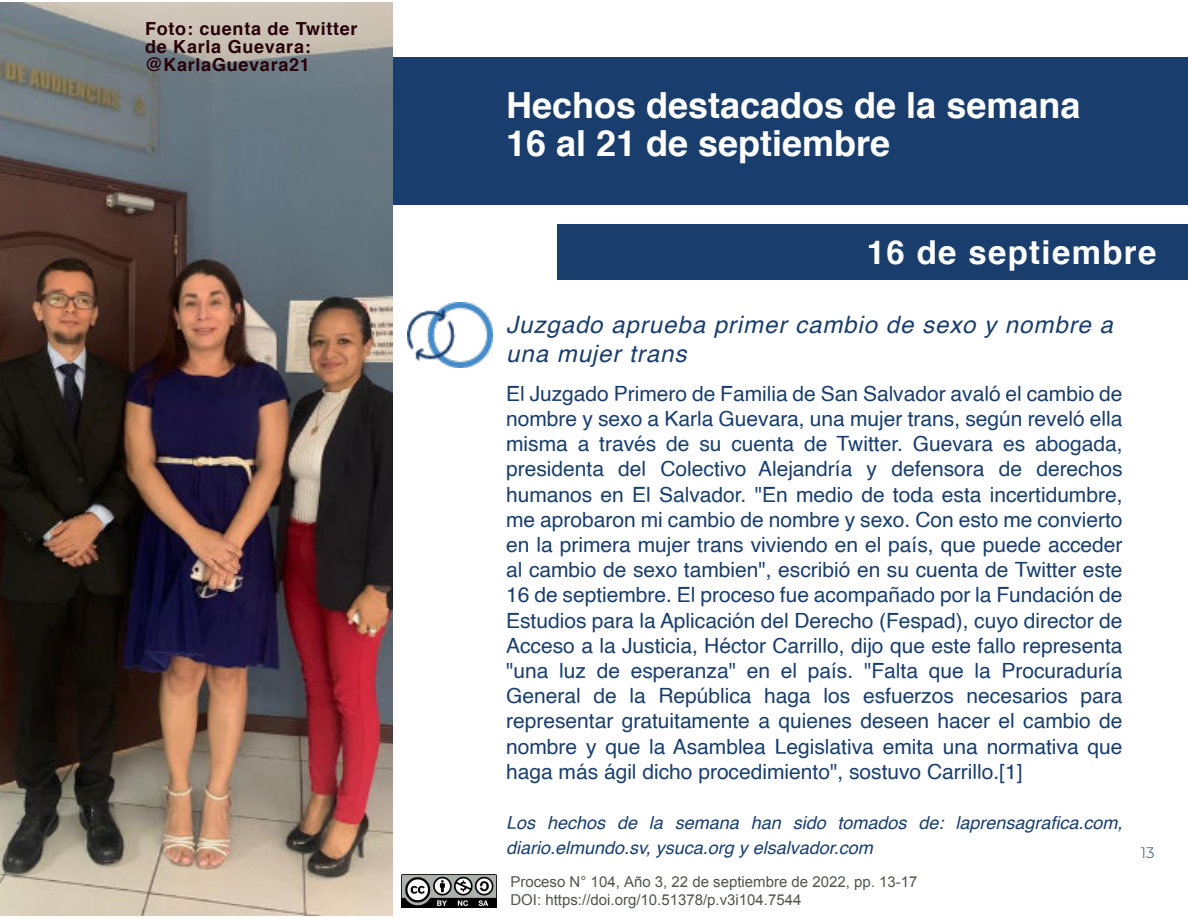
<style>
.page{position:relative;width:1188px;height:918px;background:#fff}
.page>*{position:absolute;margin:0;border:0;box-sizing:border-box;transform-origin:0 0}
.t1{font:700 36px/37.5px "Helvetica";color:#fff}
.t2{font:700 33px "Helvetica";letter-spacing:.04em;color:#fff}
.t3{font:italic 24px/28.8px "Helvetica";letter-spacing:.04em;color:#193e6d}
.t4{font:21px/25.2px "Helvetica";color:#193e6d;text-align:justify}
.t5{font:italic 18px/25.2px "Helvetica";color:#193e6d}
.t6{font:700 18px/18px "Helvetica";letter-spacing:.04em;color:#270009}
.t7{font:15px/18px "Arial";color:#4e564f}
.t8{font:300 15px "Montserrat";color:#193e6d}
</style>
<div class="page">
<div style="left:393px;top:58px;width:795px;height:146px;background:#193e6d"></div>
<div style="left:557px;top:225px;width:631px;height:54px;background:#193e6d"></div>
<img style="left:408px;top:303px;width:85px;height:64px">
<img style="left:0;top:3px;width:393px;height:912px">
<img style="left:402px;top:874px;width:95px;height:33px">
<p class="t6" style="left:145px;top:21px;width:214px">Foto: cuenta de Twitter de Karla Guevara: @KarlaGuevara21</p>
<h1 class="t1" style="left:506px;top:89px;width:576px">Hechos destacados de la semana<br>16 al 21 de septiembre</h1>
<h2 class="t2" style="left:867px;top:239px;width:291px">16 de septiembre</h2>
<p class="t3" style="left:506px;top:312px;width:608px">Juzgado aprueba primer cambio de sexo y nombre a una mujer trans</p>
<p class="t4" style="left:506px;top:382px;width:618px">El Juzgado Primero de Familia de San Salvador avaló el cambio de nombre y sexo a Karla Guevara, una mujer trans, según reveló ella misma a través de su cuenta de Twitter. Guevara es abogada, presidenta del Colectivo Alejandría y defensora de derechos humanos en El Salvador. "En medio de toda esta incertidumbre, me aprobaron mi cambio de nombre y sexo. Con esto me convierto en la primera mujer trans viviendo en el país, que puede acceder al cambio de sexo tambien", escribió en su cuenta de Twitter este 16 de septiembre. El proceso fue acompañado por la Fundación de Estudios para la Aplicación del Derecho (Fespad), cuyo director de Acceso a la Justicia, Héctor Carrillo, dijo que este fallo representa "una luz de esperanza" en el país. "Falta que la Procuraduría General de la República haga los esfuerzos necesarios para representar gratuitamente a quienes deseen hacer el cambio de nombre y que la Asamblea Legislativa emita una normativa que haga más ágil dicho procedimiento", sostuvo Carrillo.[1]</p>
<p class="t5" style="left:506px;top:811px;width:618px">Los hechos de la semana han sido tomados de: laprensagrafica.com, diario.elmundo.sv, ysuca.org y elsalvador.com</p>
<p class="t7" style="left:510px;top:873px;width:409px">Proceso N° 104, Año 3, 22 de septiembre de 2022, pp. 13-17<br>DOI: https://doi.org/10.51378/p.v3i104.7544</p>
<p class="t8" style="left:1141px;top:844px;width:15px">13</p>
</div>
